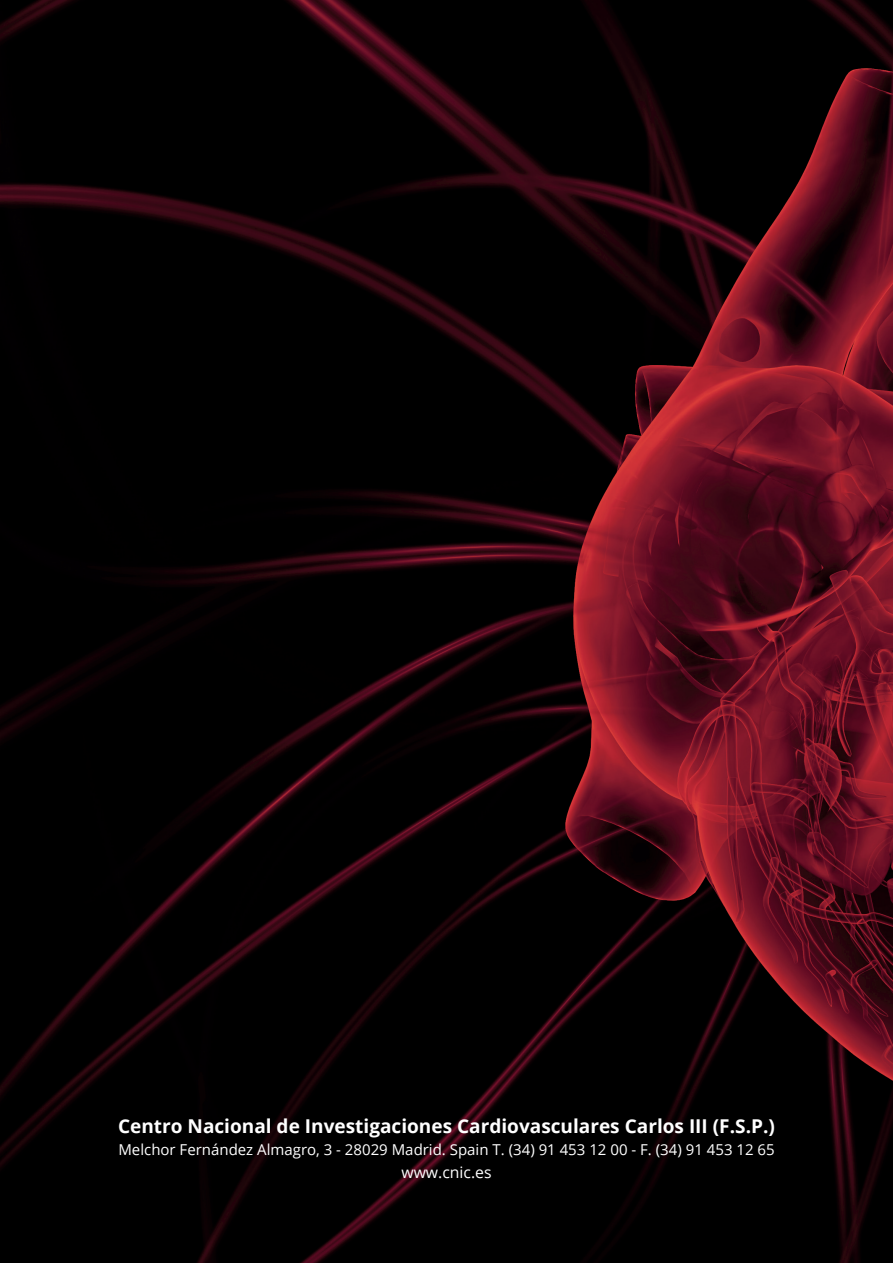
<style>
.page{position:relative;width:893px;height:1263px;background:#fff}
.page>*{position:absolute;margin:0;border:0;box-sizing:border-box;transform-origin:0 0}
.t1{font:700 19.05px "Open Sans";color:#fff}
.t2{font:15.75px "Open Sans";color:#fff}
.t3{font:15px "Open Sans";color:#fff}
</style>
<div class="page">
<img style="left:0;top:0;width:893px;height:1263px">
<p class="t1" style="left:118px;top:1112px;width:658px">Centro Nacional de Investigaciones Cardiovasculares Carlos III (F.S.P.)</p>
<p class="t3" style="left:118px;top:1139px;width:658px">Melchor Fernández Almagro, 3 - 28029 Madrid. Spain T. (34) 91 453 12 00 - F. (34) 91 453 12 65</p>
<p class="t2" style="left:401px;top:1161px;width:92px">www.cnic.es</p>
</div>
